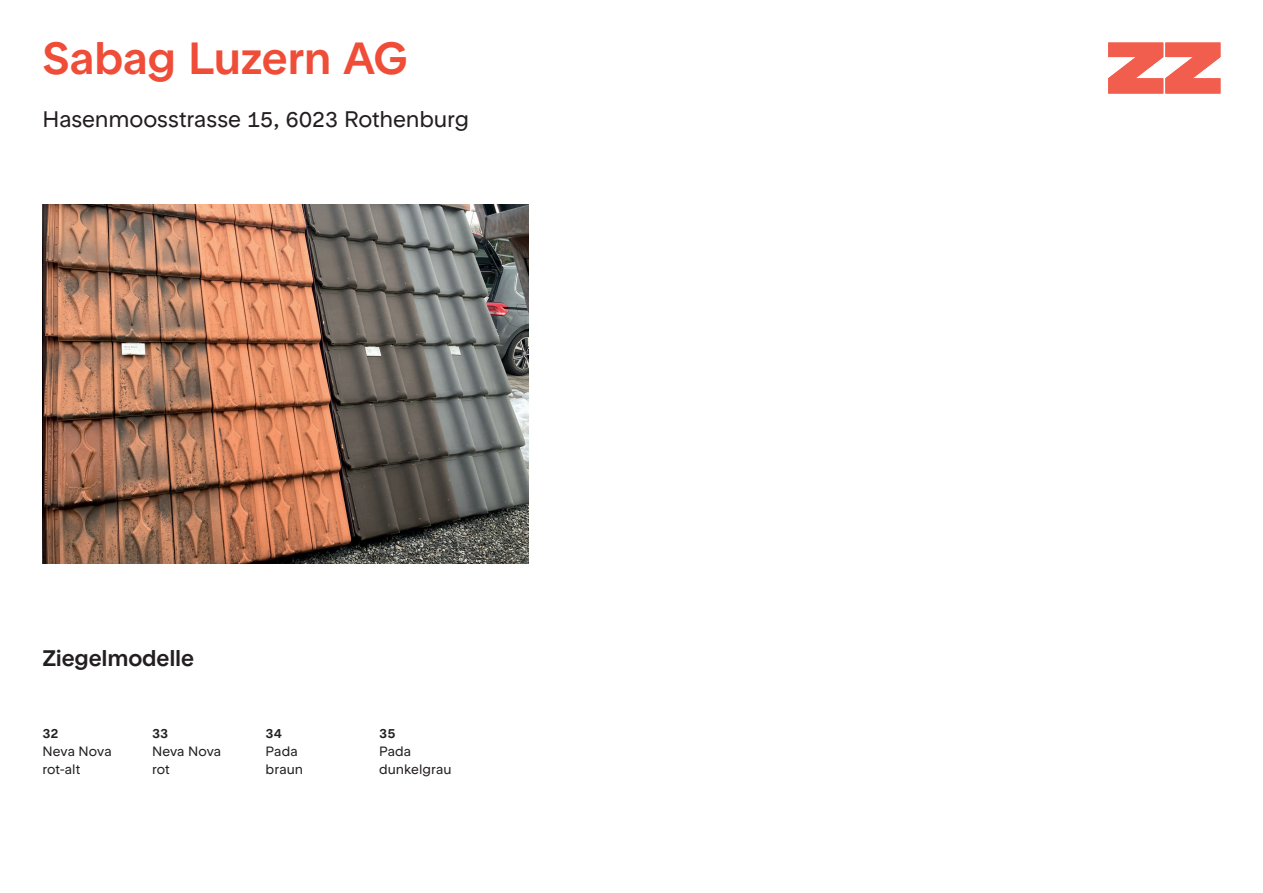
<style>
.page{position:relative;width:1263px;height:893px;background:#fff}
.page>*{position:absolute;margin:0;border:0;box-sizing:border-box;transform-origin:0 0}
.t1{font:500 45px "ZZ Rondelle";letter-spacing:-.01em;color:#ef4d37}
.t2{font:22.5px "ZZ Rondelle";letter-spacing:-.01em;color:#231f20}
.t3{font:500 22.5px "ZZ Rondelle";letter-spacing:-.005em;color:#231f20}
.t4{font:13.5px/18px "ZZ Rondelle";color:#231f20}
.t5{font:500 13.5px "ZZ Rondelle";color:#231f20}
</style>
<div class="page">
<svg style="left:1108px;top:43px;width:112px;height:51px"></svg>
<img style="left:43px;top:204px;width:485px;height:359px">
<h1 class="t1" style="left:43px;top:31px;width:367px">Sabag Luzern AG</h1>
<h2 class="t2" style="left:43px;top:106px;width:428px">Hasenmoosstrasse 15, 6023 Rothenburg</h2>
<h2 class="t3" style="left:43px;top:645px;width:153px">Ziegelmodelle</h2>
<p class="t5" style="left:43px;top:725px;width:18px">32</p>
<p class="t4" style="left:43px;top:742px;width:71px">Neva Nova rot-alt</p>
<p class="t5" style="left:152px;top:725px;width:18px">33</p>
<p class="t4" style="left:152px;top:742px;width:71px">Neva Nova rot</p>
<p class="t5" style="left:266px;top:725px;width:18px">34</p>
<p class="t4" style="left:266px;top:742px;width:39px">Pada braun</p>
<p class="t5" style="left:379px;top:725px;width:18px">35</p>
<p class="t4" style="left:379px;top:742px;width:74px">Pada dunkelgrau</p>
</div>
